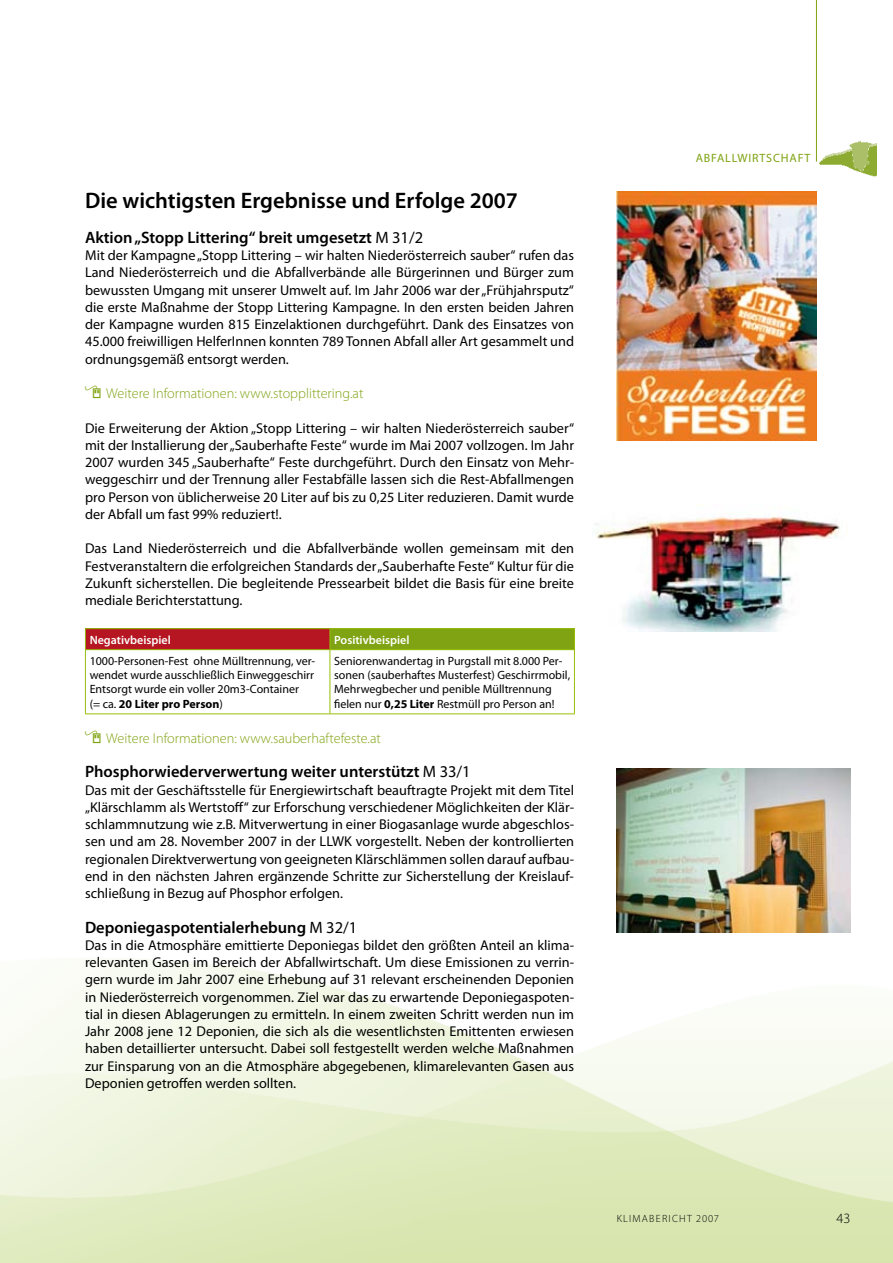
<style>
.page{position:relative;width:893px;height:1263px;background:#fff}
.page>*{position:absolute;margin:0;border:0;box-sizing:border-box;transform-origin:0 0}
.t1{font:600 22.5px "Myriad Pro";color:#000}
.t2{font:600 16.5px "Myriad Pro";color:#000}
.t3{font:14.25px/17.2px "Myriad Pro";color:#000;text-align:justify}
.t4{font:300 14.25px "Myriad Pro";color:#7fa312}
.t5{font:300 14.25px "Myriad Pro";color:#000}
.t6{font:12px/14.4px "Myriad Pro";color:#000}
.t7{font:600 12px "Myriad Pro";color:#fff}
.t8{font:12px "Myriad Pro";color:#7fa312}
.t9{font:300 10.5px "Myriad Pro";letter-spacing:.12em;color:#000}
.s1{font-weight:400}
.s2{font-weight:700}
</style>
<div class="page">
<img style="left:0;top:808px;width:893px;height:455px">
<hr style="left:816px;top:0;width:1px;height:162px;background:#7fa312">
<img style="left:819px;top:140px;width:57px;height:37px">
<div style="left:85px;top:629px;width:245px;height:21px;background:#b51621"></div>
<div style="left:330px;top:629px;width:244px;height:21px;background:#7fa312"></div>
<hr style="left:85px;top:628px;width:245px;height:1px;background:#97be0d">
<svg style="left:85px;top:629px;width:1px;height:20px"></svg>
<hr style="left:330px;top:628px;width:245px;height:1px;background:#97be0d">
<svg style="left:330px;top:629px;width:1px;height:20px"></svg>
<svg style="left:574px;top:629px;width:1px;height:20px"></svg>
<hr style="left:85px;top:649px;width:245px;height:1px;background:#97be0d">
<hr style="left:85px;top:650px;width:1px;height:63px;background:#97be0d">
<hr style="left:330px;top:649px;width:245px;height:1px;background:#97be0d">
<hr style="left:330px;top:650px;width:1px;height:63px;background:#97be0d">
<hr style="left:574px;top:650px;width:1px;height:63px;background:#97be0d">
<hr style="left:85px;top:713px;width:245px;height:1px;background:#97be0d">
<hr style="left:330px;top:713px;width:245px;height:1px;background:#97be0d">
<img style="left:617px;top:191px;width:199px;height:250px">
<img style="left:596px;top:516px;width:244px;height:116px">
<img style="left:617px;top:768px;width:233px;height:165px">
<h1 class="t1" style="left:85px;top:186px;width:434px">Die wichtigsten Ergebnisse und Erfolge 2007</h1>
<p class="t2" style="left:85px;top:227px;width:340px">Aktion „Stopp Littering“ breit umgesetzt <span class="s1">M 31/2</span></p>
<p class="t3" style="left:85px;top:246px;width:491px">Mit der Kampagne „Stopp Littering – wir halten Niederösterreich sauber“ rufen das Land Niederösterreich und die Abfallverbände alle Bürgerinnen und Bürger zum bewussten Umgang mit unserer Umwelt auf. Im Jahr 2006 war der „Frühjahrsputz“ die erste Maßnahme der Stopp Littering Kampagne. In den ersten beiden Jahren der Kampagne wurden 815 Einzelaktionen durchgeführt. Dank des Einsatzes von 45.000 freiwilligen HelferInnen konnten 789 Tonnen Abfall aller Art gesammelt und ordnungsgemäß entsorgt werden.</p>
<p class="t4" style="left:106px;top:385px;width:259px">Weitere I nformationen: www.stopplittering.at</p>
<p class="t3" style="left:85px;top:419px;width:491px">Die Erweiterung der Aktion „Stopp Littering – wir halten Niederösterreich sauber“ mit der Installierung der „Sauberhafte Feste“ wurde im Mai 2007 vollzogen. Im Jahr 2007 wurden 345 „Sauberhafte“ Feste durchgeführt. Durch den Einsatz von Mehr&shy;weggeschirr und der Trennung aller Festabfälle lassen sich die Rest-Abfallmengen pro Person von üblicherweise 20 Liter auf bis zu 0,25 Liter reduzieren. Damit wurde der Abfall um fast 99% reduziert!.</p>
<p class="t3" style="left:85px;top:540px;width:491px">Das Land Niederösterreich und die Abfallverbände wollen gemeinsam mit den Festveranstaltern die erfolgreichen Standards der „Sauberhafte Feste“ Kultur für die Zukunft sicherstellen. Die begleitende Pressearbeit bildet die Basis für eine breite mediale Berichterstattung.</p>
<p class="t7" style="left:90px;top:632px;width:83px">Negativbeispiel</p>
<p class="t7" style="left:334px;top:632px;width:77px">Positivbeispiel</p>
<p class="t6" style="left:90px;top:653px;width:227px">1000-Personen-Fest ohne Mülltrennung, ver&shy;wendet wurde ausschließlich Einweggeschirr Entsorgt wurde ein voller 20m3-Container<br>(= ca. <span class="s2">20 Liter pro Person</span>)</p>
<p class="t6" style="left:334px;top:653px;width:237px">Seniorenwandertag in Purgstall mit 8.000 Per&shy;sonen (sauberhaftes Musterfest) Geschirrmobil, Mehrwegbecher und penible Mülltrennung fielen nur <span class="s2">0,25 Liter</span> Restmüll pro Person an!</p>
<p class="t4" style="left:106px;top:729px;width:276px">Weitere I nformationen: www.sauberhaftefeste.at</p>
<p class="t2" style="left:85px;top:761px;width:387px">Phosphorwiederverwertung weiter unterstützt <span class="s1">M 33/1</span></p>
<p class="t3" style="left:85px;top:781px;width:491px">Das mit der Geschäftsstelle für Energiewirtschaft beauftragte Projekt mit dem Titel „Klärschlamm als Wertstoff“ zur Erforschung verschiedener Möglichkeiten der Klär&shy;schlammnutzung wie z.B. Mitverwertung in einer Biogasanlage wurde abgeschlos&shy;sen und am 28. November 2007 in der LLWK vorgestellt. Neben der kontrollierten regionalen Direktverwertung von geeigneten Klärschlämmen sollen darauf aufbau&shy;end in den nächsten Jahren ergänzende Schritte zur Sicherstellung der Kreislauf&shy;schließung in Bezug auf Phosphor erfolgen.</p>
<p class="t2" style="left:85px;top:916px;width:274px">Deponiegaspotentialerhebung <span class="s1">M 32/1</span></p>
<p class="t3" style="left:85px;top:936px;width:491px">Das in die Atmosphäre emittierte Deponiegas bildet den größten Anteil an klima&shy;relevanten Gasen im Bereich der Abfallwirtschaft. Um diese Emissionen zu verrin&shy;gern wurde im Jahr 2007 eine Erhebung auf 31 relevant erscheinenden Deponien in Niederösterreich vorgenommen. Ziel war das zu erwartende Deponiegaspoten&shy;tial in diesen Ablagerungen zu ermitteln. In einem zweiten Schritt werden nun im Jahr 2008 jene 12 Deponien, die sich als die wesentlichsten Emittenten erwiesen haben detaillierter untersucht. Dabei soll festgestellt werden welche Maßnahmen zur Einsparung von an die Atmosphäre abgegebenen, klimarelevanten Gasen aus Deponien getroffen werden sollten.</p>
<p class="t8" style="left:696px;top:150px;width:17px">Abfallwirtschaft</p>
<p class="t9" style="left:617px;top:1212px;width:103px">Klimabericht 2007</p>
<p class="t5" style="left:836px;top:1209px;width:15px">43</p>
</div>
